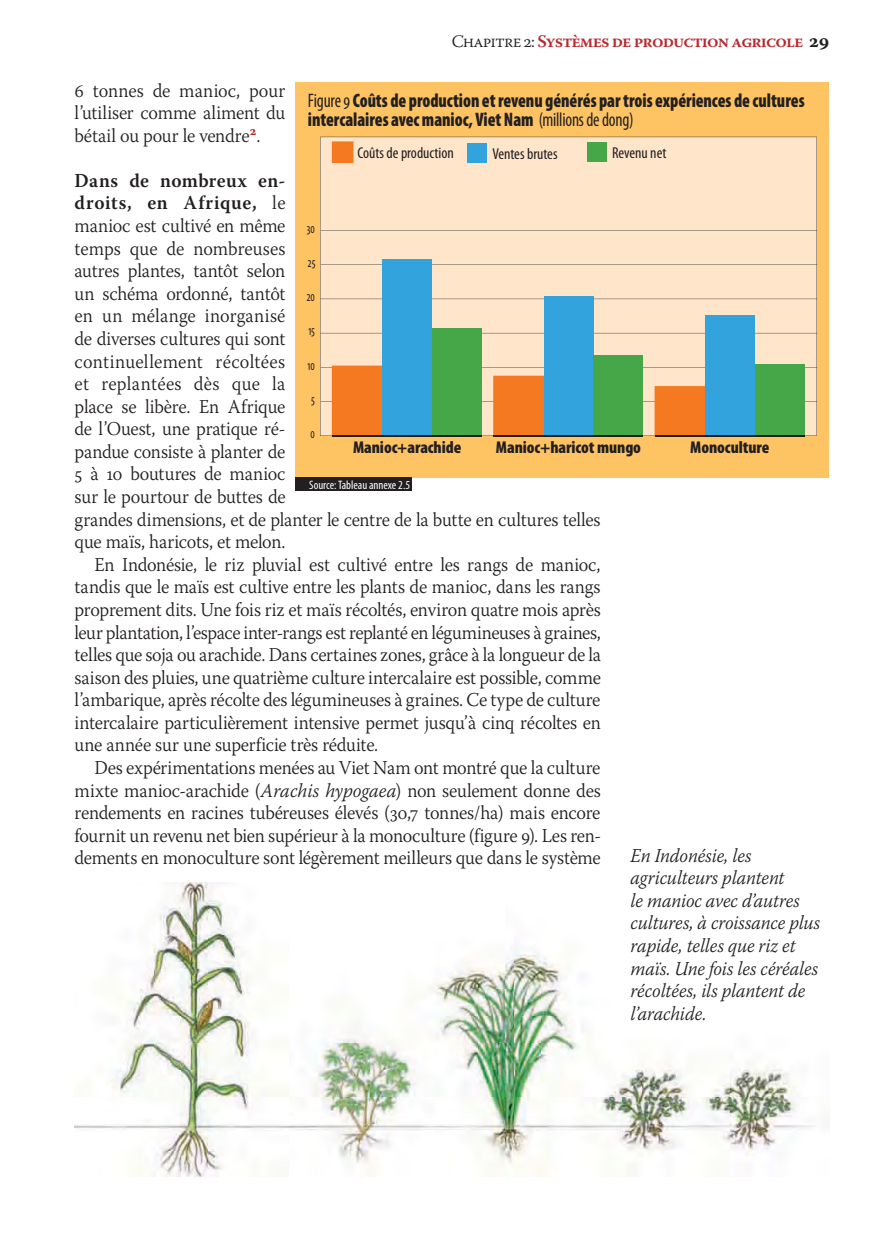
<style>
.page{position:relative;width:874px;height:1241px;background:#fff}
.page>*{position:absolute;margin:0;border:0;box-sizing:border-box;transform-origin:0 0}
.t1{font:300 19.6px/22.6px "Warnock Pro";letter-spacing:-.01em;color:#231f20;text-align:justify;scale:.94 1}
.t2{font:italic 300 19.6px/22.6px "Warnock Pro";letter-spacing:-.01em;color:#231f20;scale:.94 1}
.t3{font:900 condensed 19.6px/19.6px "Myriad Pro";letter-spacing:-.005em;color:#231f20;scale:.9 1}
.t4{font:600 17.5px "Warnock Pro";letter-spacing:-.05em;color:#b8292f}
.t5{font:900 condensed 17.15px "Myriad Pro";letter-spacing:-.005em;color:#231f20}
.t6{font:condensed 15.75px "Myriad Pro";color:#231f20}
.t7{font:condensed 14px "Myriad Pro";letter-spacing:.005em;color:#231f20;scale:.81 1}
.t8{font:condensed 12.25px "Myriad Pro";color:#fff}
.s1{font-weight:300;color:#231f20}
.s2{font-weight:700;font-size:19.25px;color:#231f20}
.s3{font-weight:600}
.s4{font-style:italic}
.s5{font-weight:400}
</style>
<div class="page">
<img style="left:75px;top:883px;width:740px;height:294px">
<div style="left:295px;top:82px;width:534px;height:396px;background:#fec464"></div>
<div style="left:320px;top:137px;width:496px;height:229px;background:#ffe5ca"></div>
<svg style="left:320px;top:264px;width:497px;height:1px"></svg>
<svg style="left:320px;top:230px;width:497px;height:1px"></svg>
<svg style="left:320px;top:333px;width:497px;height:1px"></svg>
<svg style="left:320px;top:299px;width:497px;height:1px"></svg>
<div style="left:382px;top:259px;width:50px;height:177px;background:#32a3dc"></div>
<div style="left:432px;top:328px;width:49px;height:108px;background:#46a748"></div>
<div style="left:543px;top:296px;width:50px;height:140px;background:#32a3dc"></div>
<div style="left:593px;top:355px;width:50px;height:81px;background:#46a748"></div>
<svg style="left:320px;top:366px;width:497px;height:70px"></svg>
<div style="left:705px;top:316px;width:49px;height:120px;background:#32a3dc"></div>
<div style="left:754px;top:364px;width:50px;height:72px;background:#46a748"></div>
<hr style="left:332px;top:435px;width:149px;height:1px;background:#231f20">
<hr style="left:493px;top:435px;width:150px;height:1px;background:#231f20">
<hr style="left:654px;top:435px;width:150px;height:1px;background:#231f20">
<svg style="left:332px;top:141px;width:21px;height:22px"></svg>
<div style="left:467px;top:143px;width:20px;height:20px;background:#32a3dc"></div>
<div style="left:587px;top:142px;width:20px;height:20px;background:#46a748"></div>
<div style="left:296px;top:478px;width:116px;height:13px;background:#231f20"></div>
<p class="t4" style="left:451px;top:34px;width:379px"><span class="s1">Chapitre 2:</span> Systèmes de production agricole <span class="s2">29</span></p>
<p class="t1" style="left:75px;top:81px;width:226px">6 tonnes de manioc, pour l’utiliser comme aliment du bétail ou pour le vendre<sup>2</sup>.</p>
<p class="t1" style="left:75px;top:171px;width:561px;text-align:left"><span class="s3">Dans de nombreux en-<br>droits, en Afrique,</span> le<br>manioc est cultivé en même<br>temps que de nombreuses<br>autres plantes, tantôt selon<br>un schéma ordonné, tantôt<br>en un mélange inorganisé<br>de diverses cultures qui sont<br>continuellement récoltées<br>et replantées dès que la<br>place se libère. En Afrique<br>de l’Ouest, une pratique ré-<br>pandue consiste à planter de<br>5 à 10 boutures de manioc<br>sur le pourtour de buttes de<br>grandes dimensions, et de planter le centre de la butte en cultures telles que maïs, haricots, et melon.</p>
<p class="t1" style="left:75px;top:555px;width:561px;text-indent:20px">En Indonésie, le riz pluvial est cultivé entre les rangs de manioc, tandis que le maïs est cultive entre les plants de manioc, dans les rangs proprement dits. Une fois riz et maïs récoltés, environ quatre mois après leur plantation, l’espace inter-rangs est replanté en légumineuses à graines, telles que soja ou arachide. Dans certaines zones, grâce à la longueur de la saison des pluies, une quatrième culture intercalaire est possible, comme l’ambarique, après récolte des légumineuses à graines. Ce type de culture intercalaire particulièrement intensive permet jusqu’à cinq récoltes en une année sur une superficie très réduite.</p>
<p class="t1" style="left:75px;top:758px;width:561px;text-indent:20px">Des expérimentations menées au Viet Nam ont montré que la culture mixte manioc-arachide (<span class="s4">Arachis hypogaea</span>) non seulement donne des rendements en racines tubéreuses élevés (30,7 tonnes/ha) mais encore fournit un revenu net bien supérieur à la monoculture (figure 9). Les ren&shy;dements en monoculture sont légèrement meilleurs que dans le système</p>
<p class="t3" style="left:308px;top:92px;width:553px"><span class="s5">Figure 9</span> Coûts de production et revenu générés par trois expériences de cultures intercalaires avec manioc, Viet Nam <span class="s5">(millions dedong)</span></p>
<p class="t6" style="left:357px;top:147px;width:98px">Coûts de production</p>
<p class="t6" style="left:492px;top:147px;width:67px">Ventes brutes</p>
<p class="t6" style="left:612px;top:147px;width:56px">Revenu net</p>
<p class="t7" style="left:307px;top:223px;width:12px">30</p>
<p class="t7" style="left:308px;top:257px;width:11px">25</p>
<p class="t7" style="left:307px;top:291px;width:12px">20</p>
<p class="t7" style="left:308px;top:325px;width:10px">15</p>
<p class="t7" style="left:307px;top:359px;width:11px">10</p>
<p class="t7" style="left:311px;top:394px;width:6px">5</p>
<p class="t7" style="left:310px;top:428px;width:7px">0</p>
<p class="t5" style="left:353px;top:441px;width:110px">Manioc+arachide</p>
<p class="t5" style="left:496px;top:441px;width:146px">Manioc+haricot mungo</p>
<p class="t5" style="left:690px;top:441px;width:81px">Monoculture</p>
<p class="t8" style="left:309px;top:480px;width:102px">Source: Tableau annexe 2.5</p>
<p class="t2" style="left:630px;top:846px;width:203px">En Indonésie, les agriculteurs plantent<br>le manioc avec d’autres cultures, à croissance plus rapide, telles que riz et maïs. Une fois les céréales récoltées, ils plantent de l’arachide.</p>
</div>
